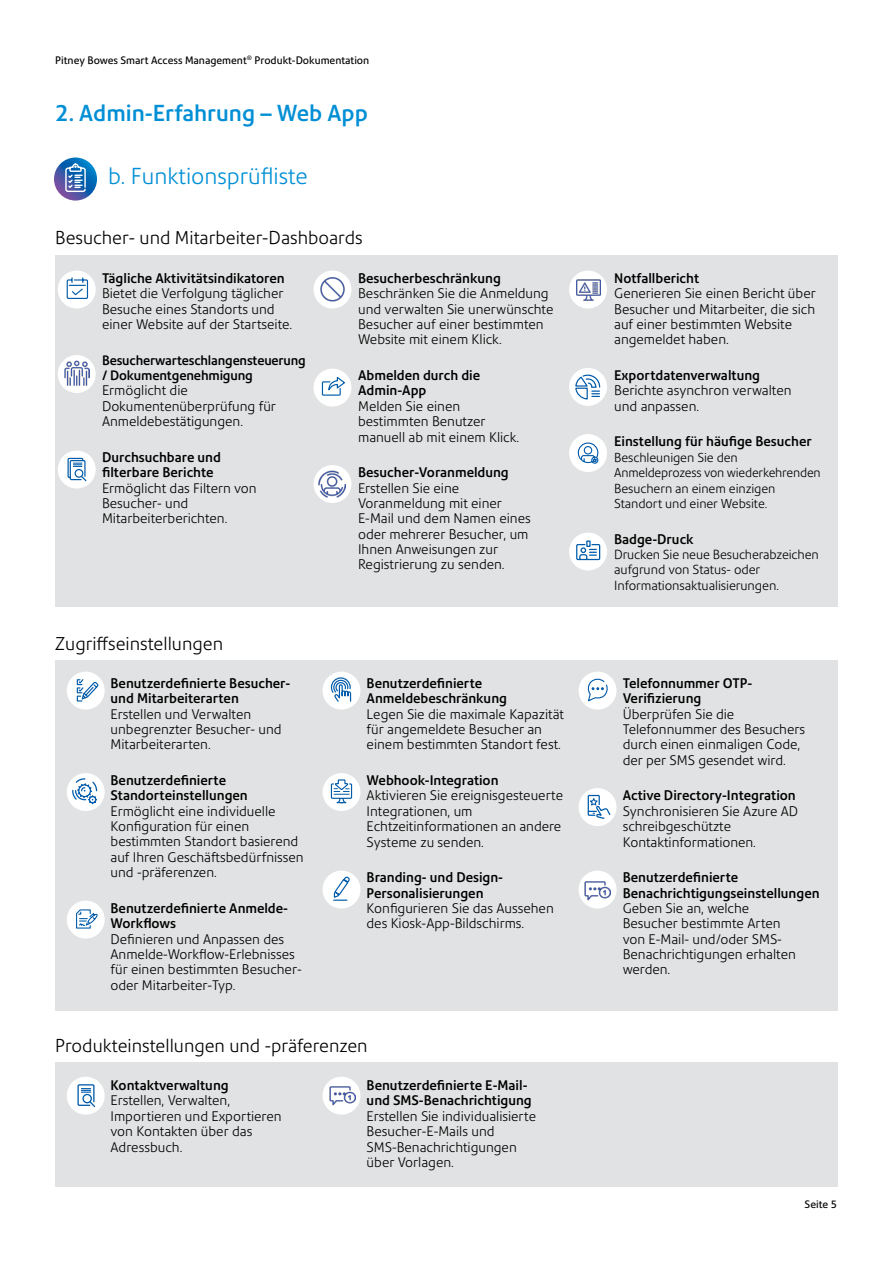
<style>
.page{position:relative;width:893px;height:1263px;background:#fff}
.page>*{position:absolute;margin:0;border:0;box-sizing:border-box;transform-origin:0 0}
.t1{font:500 22.5px "Precision Sans";color:#008fd5}
.t2{font:300 22.5px "Precision Sans";color:#008fd5}
.t3{font:300 18px "Precision Sans";color:#000}
.t4{font:300 13.5px/15.5px "Precision Sans";color:#000}
.t5{font:500 13.5px/15.5px "Precision Sans";color:#000}
.t6{font:500 13.2px/15.3px "Precision Sans";letter-spacing:-.01em;color:#000}
.t7{font:300 12.75px/15.5px "Precision Sans";letter-spacing:-.005em;color:#000}
.t8{font:300 12.6px/15.5px "Precision Sans";letter-spacing:-.005em;color:#000}
.t9{font:10.5px "Precision Sans";color:#000}
</style>
<div class="page">
<div style="left:55px;top:255px;width:783px;height:352px;background:#e1e2e3"></div>
<div style="left:55px;top:660px;width:783px;height:350px;background:#e1e2e3"></div>
<svg style="left:54px;top:158px;width:43px;height:43px"></svg>
<svg style="left:65px;top:163px;width:21px;height:30px"></svg>
<div style="left:322px;top:672px;width:38px;height:38px;background:#fff;border-radius:50%"></div>
<div style="left:579px;top:672px;width:38px;height:38px;background:#fff;border-radius:50%"></div>
<div style="left:67px;top:672px;width:38px;height:38px;background:#fff;border-radius:50%"></div>
<div style="left:58px;top:271px;width:38px;height:37px;background:#fff;border-radius:50%"></div>
<svg style="left:66px;top:277px;width:23px;height:22px"></svg>
<div style="left:569px;top:533px;width:38px;height:37px;background:#fff;border-radius:50%"></div>
<svg style="left:576px;top:540px;width:25px;height:21px"></svg>
<div style="left:569px;top:271px;width:38px;height:37px;background:#fff;border-radius:50%"></div>
<img style="left:576px;top:279px;width:24px;height:22px">
<div style="left:579px;top:870px;width:38px;height:38px;background:#fff;border-radius:50%"></div>
<img style="left:585px;top:881px;width:25px;height:20px">
<div style="left:313px;top:271px;width:38px;height:37px;background:#fff;border-radius:50%"></div>
<img style="left:320px;top:277px;width:27px;height:27px">
<div style="left:313px;top:369px;width:38px;height:38px;background:#fff;border-radius:50%"></div>
<svg style="left:321px;top:377px;width:24px;height:19px"></svg>
<div style="left:58px;top:355px;width:38px;height:38px;background:#fff;border-radius:50%"></div>
<img style="left:64px;top:360px;width:26px;height:26px">
<div style="left:313px;top:465px;width:38px;height:38px;background:#fff;border-radius:50%"></div>
<img style="left:319px;top:470px;width:27px;height:27px">
<div style="left:67px;top:773px;width:38px;height:38px;background:#fff;border-radius:50%"></div>
<svg style="left:72px;top:778px;width:26px;height:27px"></svg>
<div style="left:67px;top:900px;width:38px;height:38px;background:#fff;border-radius:50%"></div>
<svg style="left:76px;top:909px;width:22px;height:20px"></svg>
<div style="left:58px;top:451px;width:38px;height:37px;background:#fff;border-radius:50%"></div>
<svg style="left:67px;top:457px;width:20px;height:25px"></svg>
<div style="left:569px;top:368px;width:38px;height:38px;background:#fff;border-radius:50%"></div>
<svg style="left:575px;top:374px;width:26px;height:26px"></svg>
<div style="left:569px;top:434px;width:38px;height:38px;background:#fff;border-radius:50%"></div>
<svg style="left:577px;top:442px;width:22px;height:22px"></svg>
<svg style="left:330px;top:677px;width:22px;height:25px"></svg>
<svg style="left:76px;top:679px;width:23px;height:23px"></svg>
<div style="left:322px;top:870px;width:38px;height:38px;background:#fff;border-radius:50%"></div>
<svg style="left:333px;top:876px;width:17px;height:25px"></svg>
<div style="left:322px;top:773px;width:38px;height:38px;background:#fff;border-radius:50%"></div>
<svg style="left:330px;top:779px;width:23px;height:25px"></svg>
<div style="left:55px;top:1062px;width:783px;height:125px;background:#e1e2e3"></div>
<div style="left:322px;top:1077px;width:38px;height:38px;background:#fff;border-radius:50%"></div>
<div style="left:67px;top:1077px;width:38px;height:38px;background:#fff;border-radius:50%"></div>
<img style="left:330px;top:1081px;width:25px;height:25px">
<svg style="left:77px;top:1084px;width:19px;height:23px"></svg>
<svg style="left:587px;top:678px;width:21px;height:24px"></svg>
<div style="left:579px;top:788px;width:38px;height:38px;background:#fff;border-radius:50%"></div>
<svg style="left:587px;top:794px;width:24px;height:25px"></svg>
<p class="t9" style="left:55px;top:54px;width:315px">Pitney Bowes Smart Access Management<sup>®</sup> Produkt-Dokumentation</p>
<h1 class="t1" style="left:55px;top:100px;width:314px">2. Admin-Erfahrung – Web App</h1>
<h1 class="t2" style="left:108px;top:163px;width:201px">b. Funktionsprüfliste</h1>
<h2 class="t3" style="left:55px;top:227px;width:309px">Besucher- und Mitarbeiter-Dashboards</h2>
<p class="t5" style="left:102px;top:270px;width:184px">Tägliche Aktivitätsindikatoren</p>
<p class="t4" style="left:102px;top:286px;width:192px">Bietet die Verfolgung täglicher<br>Besuche eines Standorts und einer Website auf der Startseite.</p>
<p class="t6" style="left:102px;top:352px;width:205px">Besucherwarteschlangensteuerung / Dokumentgenehmigung</p>
<p class="t4" style="left:102px;top:383px;width:175px">Ermöglicht die<br>Dokumentenüberprüfung für<br>Anmeldebestätigungen.</p>
<p class="t5" style="left:102px;top:449px;width:120px">Durchsuchbare und filterbare Berichte</p>
<p class="t4" style="left:102px;top:480px;width:156px">Ermöglicht das Filtern von<br>Besucher- und<br>Mitarbeiterberichten.</p>
<h2 class="t3" style="left:55px;top:633px;width:169px">Zugriffseinstellungen</h2>
<p class="t5" style="left:111px;top:675px;width:181px">Benutzerdefinierte Besucher&shy;und Mitarbeiterarten</p>
<p class="t4" style="left:111px;top:706px;width:173px">Erstellen und Verwalten unbegrenzter Besucher- und<br>Mitarbeiterarten.</p>
<p class="t5" style="left:111px;top:772px;width:139px">Benutzerdefinierte<br>Standorteinstellungen</p>
<p class="t4" style="left:111px;top:803px;width:195px">Ermöglicht eine individuelle<br>Konfiguration für einen bestimmten Standort basierend auf Ihren Geschäftsbedürfnissen und -präferenzen.</p>
<p class="t5" style="left:111px;top:900px;width:179px">Benutzerdefinierte Anmelde-<br>Workflows</p>
<p class="t4" style="left:111px;top:931px;width:193px">Definieren und Anpassen des<br>Anmelde-Workflow-Erlebnisses für einen bestimmten Besucher&shy;oder Mitarbeiter-Typ.</p>
<p class="t5" style="left:358px;top:270px;width:144px">Besucherbeschränkung</p>
<p class="t4" style="left:358px;top:286px;width:197px">Beschränken Sie die Anmeldung und verwalten Sie unerwünschte<br>Besucher auf einer bestimmten<br>Website mit einem Klick.</p>
<p class="t5" style="left:358px;top:367px;width:123px">Abmelden durch die<br>Admin-App</p>
<p class="t4" style="left:358px;top:398px;width:163px">Melden Sie einen bestimmten Benutzer manuell ab mit einem Klick.</p>
<p class="t5" style="left:358px;top:465px;width:152px">Besucher-Voranmeldung</p>
<p class="t4" style="left:358px;top:480px;width:174px">Erstellen Sie eine<br>Voranmeldung mit einer<br>E-Mail und dem Namen eines oder mehrerer Besucher, um<br>Ihnen Anweisungen zur<br>Registrierung zu senden.</p>
<p class="t5" style="left:367px;top:675px;width:142px">Benutzerdefinierte<br>Anmeldebeschränkung</p>
<p class="t4" style="left:367px;top:706px;width:199px">Legen Sie die maximale Kapazität für angemeldete Besucher an einem bestimmten Standort fest.</p>
<p class="t5" style="left:367px;top:772px;width:133px">Webhook-Integration</p>
<p class="t4" style="left:367px;top:788px;width:198px">Aktivieren Sie ereignisgesteuerte<br>Integrationen, um<br>Echtzeitinformationen an andere<br>Systeme zu senden.</p>
<p class="t5" style="left:367px;top:870px;width:138px">Branding- und Design-<br>Personalisierungen</p>
<p class="t4" style="left:367px;top:900px;width:189px">Konfigurieren Sie das Aussehen des Kiosk-App-Bildschirms.</p>
<h2 class="t3" style="left:55px;top:1035px;width:314px">Produkteinstellungen und -präferenzen</h2>
<p class="t5" style="left:111px;top:1077px;width:120px">Kontaktverwaltung</p>
<p class="t4" style="left:111px;top:1092px;width:173px">Erstellen, Verwalten,<br>Importieren und Exportieren von Kontakten über das<br>Adressbuch.</p>
<p class="t5" style="left:367px;top:1077px;width:167px">Benutzerdefinierte E-Mail&shy;und SMS-Benachrichtigung</p>
<p class="t4" style="left:367px;top:1108px;width:171px">Erstellen Sie individualisierte<br>Besucher-E-Mails und<br>SMS-Benachrichtigungen über Vorlagen.</p>
<p class="t5" style="left:614px;top:270px;width:87px">Notfallbericht</p>
<p class="t4" style="left:614px;top:286px;width:203px">Generieren Sie einen Bericht über<br>Besucher und Mitarbeiter, die sich auf einer bestimmten Website angemeldet haben.</p>
<p class="t5" style="left:614px;top:368px;width:147px">Exportdatenverwaltung</p>
<p class="t4" style="left:614px;top:383px;width:179px">Berichte asynchron verwalten und anpassen.</p>
<p class="t5" style="left:614px;top:434px;width:199px">Einstellung für häufige Besucher</p>
<p class="t8" style="left:614px;top:450px;width:208px">Beschleunigen Sie den<br>Anmeldeprozess von wiederkehrenden<br>Besuchern an einem einzigen<br>Standort und einer Website.</p>
<p class="t5" style="left:614px;top:531px;width:81px">Badge-Druck</p>
<p class="t7" style="left:614px;top:547px;width:206px">Drucken Sie neue Besucherabzeichen aufgrund von Status- oder<br>Informationsaktualisierungen.</p>
<p class="t5" style="left:623px;top:675px;width:131px">Telefonnummer OTP-<br>Verifizierung</p>
<p class="t4" style="left:623px;top:706px;width:184px">Überprüfen Sie die<br>Telefonnummer des Besuchers durch einen einmaligen Code, der per SMS gesendet wird.</p>
<p class="t5" style="left:623px;top:788px;width:175px">Active Directory-Integration</p>
<p class="t4" style="left:623px;top:803px;width:177px">Synchronisieren Sie Azure AD schreibgeschützte<br>Kontaktinformationen.</p>
<p class="t5" style="left:623px;top:870px;width:198px">Benutzerdefinierte<br>Benachrichtigungseinstellungen</p>
<p class="t4" style="left:623px;top:900px;width:175px">Geben Sie an, welche<br>Besucher bestimmte Arten von E-Mail- und/oder SMS-<br>Benachrichtigungen erhalten werden.</p>
<p class="t9" style="left:805px;top:1198px;width:34px">Seite 5</p>
</div>
